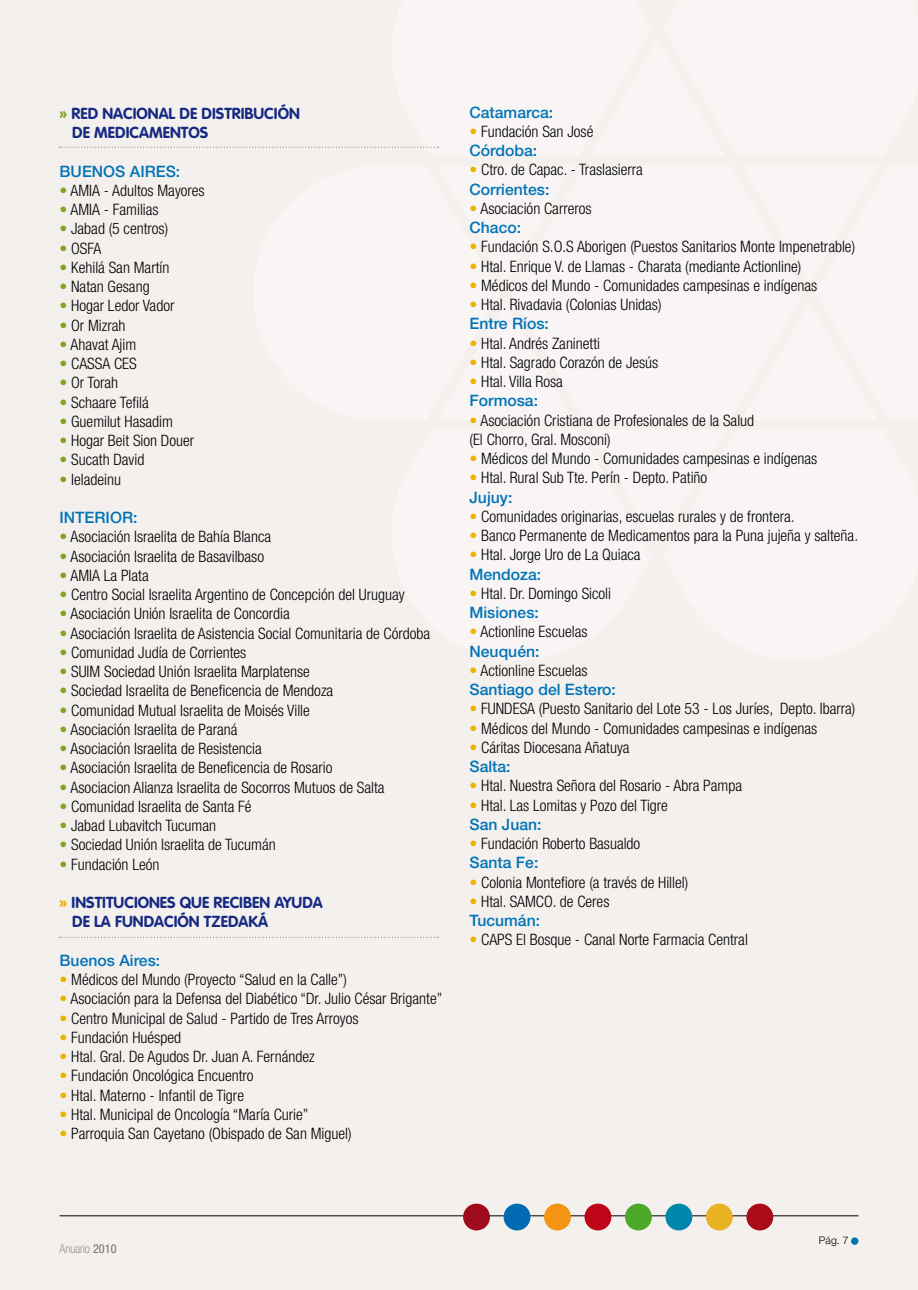
<style>
.page{position:relative;width:918px;height:1290px;background:#f4f0ee}
.page>*{position:absolute;margin:0;border:0;box-sizing:border-box;transform-origin:0 0}
.t1{font:300 condensed 15.75px/19.2px "Helvetica Neue LT Std";color:#000}
.t2{font:700 15.75px/19.2px "VAG Rounded Std";color:#162983}
.t3{font:500 15.75px "Helvetica Neue LT Std";color:#0074b7}
.t4{font:100 condensed 12.25px "Helvetica Neue LT Std";color:#707172}
.t5{font:300 10.5px "Helvetica Neue LT Std";color:#000}
.s1{color:#7fa520}
.s2{color:#ebb300}
.s3{font-weight:500;font-stretch:normal;color:#0074b7}
.s4{font-weight:400}
</style>
<div class="page">
<div style="left:851px;top:1237px;width:7px;height:8px;background:#0074b7;border-radius:50%"></div>
<svg style="left:60px;top:937px;width:378px;height:1px"></svg>
<hr style="left:60px;top:1215px;width:798px;height:1px;background:#000">
<div style="left:463px;top:1203px;width:27px;height:27px;background:#9e0b1d;border-radius:50%"></div>
<div style="left:584px;top:1203px;width:27px;height:27px;background:#c00418;border-radius:50%"></div>
<div style="left:706px;top:1203px;width:27px;height:27px;background:#e9b223;border-radius:50%"></div>
<div style="left:503px;top:1203px;width:27px;height:27px;background:#006ab3;border-radius:50%"></div>
<div style="left:625px;top:1203px;width:27px;height:27px;background:#4ba829;border-radius:50%"></div>
<div style="left:746px;top:1203px;width:27px;height:27px;background:#a90c18;border-radius:50%"></div>
<div style="left:544px;top:1203px;width:27px;height:27px;background:#f39512;border-radius:50%"></div>
<div style="left:665px;top:1203px;width:27px;height:27px;background:#0087ab;border-radius:50%"></div>
<p class="t2" style="left:72px;top:104px;width:229px;text-indent:-13px"><span class="s1">»</span> RED NACIONAL DE DISTRIBUCIÓN<br>DE MEDICAMENTOS</p>
<p class="t3" style="left:60px;top:162px;width:122px">BUENOS AIRES:</p>
<p class="t1" style="left:60px;top:180px;width:147px"><span class="s1">•</span> AMIA - Adultos Mayores</p>
<p class="t1" style="left:60px;top:200px;width:101px"><span class="s1">•</span> AMIA - Familias</p>
<p class="t1" style="left:60px;top:219px;width:110px"><span class="s1">•</span> Jabad (5 centros)</p>
<p class="t1" style="left:60px;top:238px;width:43px"><span class="s1">•</span> OSFA</p>
<p class="t1" style="left:60px;top:257px;width:111px"><span class="s1">•</span> Kehilá San Martín</p>
<p class="t1" style="left:60px;top:277px;width:92px"><span class="s1">•</span> Natan Gesang</p>
<p class="t1" style="left:60px;top:296px;width:116px"><span class="s1">•</span> Hogar Ledor Vador</p>
<p class="t1" style="left:60px;top:315px;width:67px"><span class="s1">•</span> Or Mizrah</p>
<p class="t1" style="left:60px;top:334px;width:78px"><span class="s1">•</span> Ahavat Ajim</p>
<p class="t1" style="left:60px;top:354px;width:79px"><span class="s1">•</span> CASSA CES</p>
<p class="t1" style="left:60px;top:373px;width:60px"><span class="s1">•</span> Or Torah</p>
<p class="t1" style="left:60px;top:392px;width:91px"><span class="s1">•</span> Schaare Tefilá</p>
<p class="t1" style="left:60px;top:411px;width:115px"><span class="s1">•</span> Guemilut Hasadim</p>
<p class="t1" style="left:60px;top:431px;width:136px"><span class="s1">•</span> Hogar Beit Sion Douer</p>
<p class="t1" style="left:60px;top:450px;width:86px"><span class="s1">•</span> Sucath David</p>
<p class="t1" style="left:60px;top:469px;width:63px"><span class="s1">•</span> Ieladeinu</p>
<p class="t3" style="left:60px;top:508px;width:79px">INTERIOR:</p>
<p class="t1" style="left:60px;top:527px;width:213px"><span class="s1">•</span> Asociación Israelita de Bahía Blanca</p>
<p class="t1" style="left:60px;top:546px;width:206px"><span class="s1">•</span> Asociación Israelita de Basavilbaso</p>
<p class="t1" style="left:60px;top:565px;width:91px"><span class="s1">•</span> AMIA La Plata</p>
<p class="t1" style="left:60px;top:585px;width:347px"><span class="s1">•</span> Centro Social Israelita Argentino de Concepción del Uruguay</p>
<p class="t1" style="left:60px;top:604px;width:232px"><span class="s1">•</span> Asociación Unión Israelita de Concordia</p>
<p class="t1" style="left:60px;top:623px;width:372px"><span class="s1">•</span> Asociación Israelita de Asistencia Social Comunitaria de Córdoba</p>
<p class="t1" style="left:60px;top:642px;width:188px"><span class="s1">•</span> Comunidad Judía de Corrientes</p>
<p class="t1" style="left:60px;top:662px;width:252px"><span class="s1">•</span> SUIM Sociedad Unión Israelita Marplatense</p>
<p class="t1" style="left:60px;top:681px;width:275px"><span class="s1">•</span> Sociedad Israelita de Beneficencia de Mendoza</p>
<p class="t1" style="left:60px;top:700px;width:252px"><span class="s1">•</span> Comunidad Mutual Israelita de Moisés Ville</p>
<p class="t1" style="left:60px;top:719px;width:180px"><span class="s1">•</span> Asociación Israelita de Paraná</p>
<p class="t1" style="left:60px;top:739px;width:204px"><span class="s1">•</span> Asociación Israelita de Resistencia</p>
<p class="t1" style="left:60px;top:758px;width:274px"><span class="s1">•</span> Asociación Israelita de Beneficencia de Rosario</p>
<p class="t1" style="left:60px;top:777px;width:326px"><span class="s1">•</span> Asociacion Alianza Israelita de Socorros Mutuos de Salta</p>
<p class="t1" style="left:60px;top:796px;width:194px"><span class="s1">•</span> Comunidad Israelita de Santa Fé</p>
<p class="t1" style="left:60px;top:816px;width:158px"><span class="s1">•</span> Jabad Lubavitch Tucuman</p>
<p class="t1" style="left:60px;top:835px;width:218px"><span class="s1">•</span> Sociedad Unión Israelita de Tucumán</p>
<p class="t1" style="left:60px;top:854px;width:101px"><span class="s1">•</span> Fundación León</p>
<p class="t2" style="left:72px;top:893px;width:252px;text-indent:-13px"><span class="s2">»</span> INSTITUCIONES QUE RECIBEN AYUDA<br>DE LA FUNDACIÓN TZEDAKÁ</p>
<p class="t3" style="left:60px;top:951px;width:102px">Buenos Aires:</p>
<p class="t1" style="left:60px;top:970px;width:289px"><span class="s2">•</span> Médicos del Mundo (Proyecto “Salud en la Calle”)</p>
<p class="t1" style="left:60px;top:989px;width:384px"><span class="s2">•</span> Asociación para la Defensa del Diabético “Dr. Julio César Brigante”</p>
<p class="t1" style="left:60px;top:1008px;width:300px"><span class="s2">•</span> Centro Municipal de Salud - Partido de Tres Arroyos</p>
<p class="t1" style="left:60px;top:1027px;width:123px"><span class="s2">•</span> Fundación Huésped</p>
<p class="t1" style="left:60px;top:1047px;width:257px"><span class="s2">•</span> Htal. Gral. De Agudos Dr. Juan A. Fernández</p>
<p class="t1" style="left:60px;top:1066px;width:196px"><span class="s2">•</span> Fundación Oncológica Encuentro</p>
<p class="t1" style="left:60px;top:1085px;width:186px"><span class="s2">•</span> Htal. Materno - Infantil de Tigre</p>
<p class="t1" style="left:60px;top:1104px;width:250px"><span class="s2">•</span> Htal. Municipal de Oncología “María Curie”</p>
<p class="t1" style="left:60px;top:1124px;width:293px"><span class="s2">•</span> Parroquia San Cayetano (Obispado de San Miguel)</p>
<p class="t3" style="left:469px;top:103px;width:85px">Catamarca:</p>
<p class="t1" style="left:469px;top:122px;width:125px"><span class="s2">•</span> Fundación San José<br><span class="s3">Córdoba:</span></p>
<p class="t1" style="left:469px;top:160px;width:175px"><span class="s2">•</span> Ctro. de Capac. - Traslasierra<br><span class="s3">Corrientes:</span></p>
<p class="t1" style="left:469px;top:199px;width:124px"><span class="s2">•</span> Asociación Carreros<br><span class="s3">Chaco:</span></p>
<p class="t1" style="left:469px;top:237px;width:387px"><span class="s2">•</span> Fundación S.O.S Aborigen (Puestos Sanitarios Monte Impenetrable)</p>
<p class="t1" style="left:469px;top:256px;width:333px"><span class="s2">•</span> Htal. Enrique V. de Llamas - Charata (mediante Actionline)</p>
<p class="t1" style="left:469px;top:276px;width:349px"><span class="s2">•</span> Médicos del Mundo - Comunidades campesinas e indígenas</p>
<p class="t1" style="left:469px;top:295px;width:194px"><span class="s2">•</span> Htal. Rivadavia (Colonias Unidas)<br><span class="s3">Entre Ríos:</span></p>
<p class="t1" style="left:469px;top:333px;width:132px"><span class="s2">•</span> Htal. Andrés Zaninetti</p>
<p class="t1" style="left:469px;top:353px;width:190px"><span class="s2">•</span> Htal. Sagrado Corazón de Jesús</p>
<p class="t1" style="left:469px;top:372px;width:95px"><span class="s2">•</span> Htal. Villa Rosa<br><span class="s3">Formosa:</span></p>
<p class="t1" style="left:469px;top:410px;width:286px"><span class="s2">•</span> Asociación Cristiana de Profesionales de la Salud (El Chorro, Gral. Mosconi)</p>
<p class="t1" style="left:469px;top:449px;width:349px"><span class="s2">•</span> Médicos del Mundo - Comunidades campesinas e indígenas</p>
<p class="t1" style="left:469px;top:468px;width:239px"><span class="s2">•</span> Htal. Rural Sub Tte. Perín - Depto. Patiño<br><span class="s3">Jujuy:</span></p>
<p class="t1" style="left:469px;top:507px;width:326px"><span class="s2">•</span> Comunidades originarias, escuelas rurales y de frontera.</p>
<p class="t1" style="left:469px;top:526px;width:390px"><span class="s2">•</span> Banco Permanente de Medicamentos para la Puna jujeña y salteña.</p>
<p class="t1" style="left:469px;top:545px;width:173px"><span class="s2">•</span> Htal. Jorge Uro de La Quiaca<br><span class="s3">Mendoza:</span></p>
<p class="t1" style="left:469px;top:584px;width:143px"><span class="s2">•</span> Htal. Dr. Domingo Sicoli<br><span class="s3">Misiones:</span></p>
<p class="t1" style="left:469px;top:622px;width:119px"><span class="s2">•</span> Actionline Escuelas<br><span class="s3">Neuquén:</span></p>
<p class="t1" style="left:469px;top:661px;width:148px"><span class="s2">•</span> Actionline Escuelas<br><span class="s3">Santiago del Estero:</span></p>
<p class="t1" style="left:469px;top:699px;width:387px"><span class="s2">•</span> FUNDESA (Puesto Sanitario del Lote 53 - Los Juríes, Depto. Ibarra)</p>
<p class="t1" style="left:469px;top:718px;width:349px"><span class="s2">•</span> Médicos del Mundo - Comunidades campesinas e indígenas</p>
<p class="t1" style="left:469px;top:738px;width:162px"><span class="s2">•</span> Cáritas Diocesana Añatuya<br><span class="s3">Salta:</span></p>
<p class="t1" style="left:469px;top:776px;width:274px"><span class="s2">•</span> Htal. Nuestra Señora del Rosario - Abra Pampa</p>
<p class="t1" style="left:469px;top:795px;width:200px"><span class="s2">•</span> Htal. Las Lomitas y Pozo del Tigre<br><span class="s3">San Juan:</span></p>
<p class="t1" style="left:469px;top:834px;width:172px"><span class="s2">•</span> Fundación Roberto Basualdo<br><span class="s3">Santa Fe:</span></p>
<p class="t1" style="left:469px;top:872px;width:220px"><span class="s2">•</span> Colonia Montefiore (a través de Hillel)</p>
<p class="t1" style="left:469px;top:891px;width:141px"><span class="s2">•</span> Htal. SAMCO. de Ceres<br><span class="s3">Tucumán:</span></p>
<p class="t1" style="left:469px;top:930px;width:280px"><span class="s2">•</span> CAPS El Bosque - Canal Norte Farmacia Central</p>
<p class="t4" style="left:60px;top:1241px;width:59px">Anuario <span class="s4">2010</span></p>
<p class="t5" style="left:819px;top:1234px;width:31px">Pág. 7</p>
</div>
